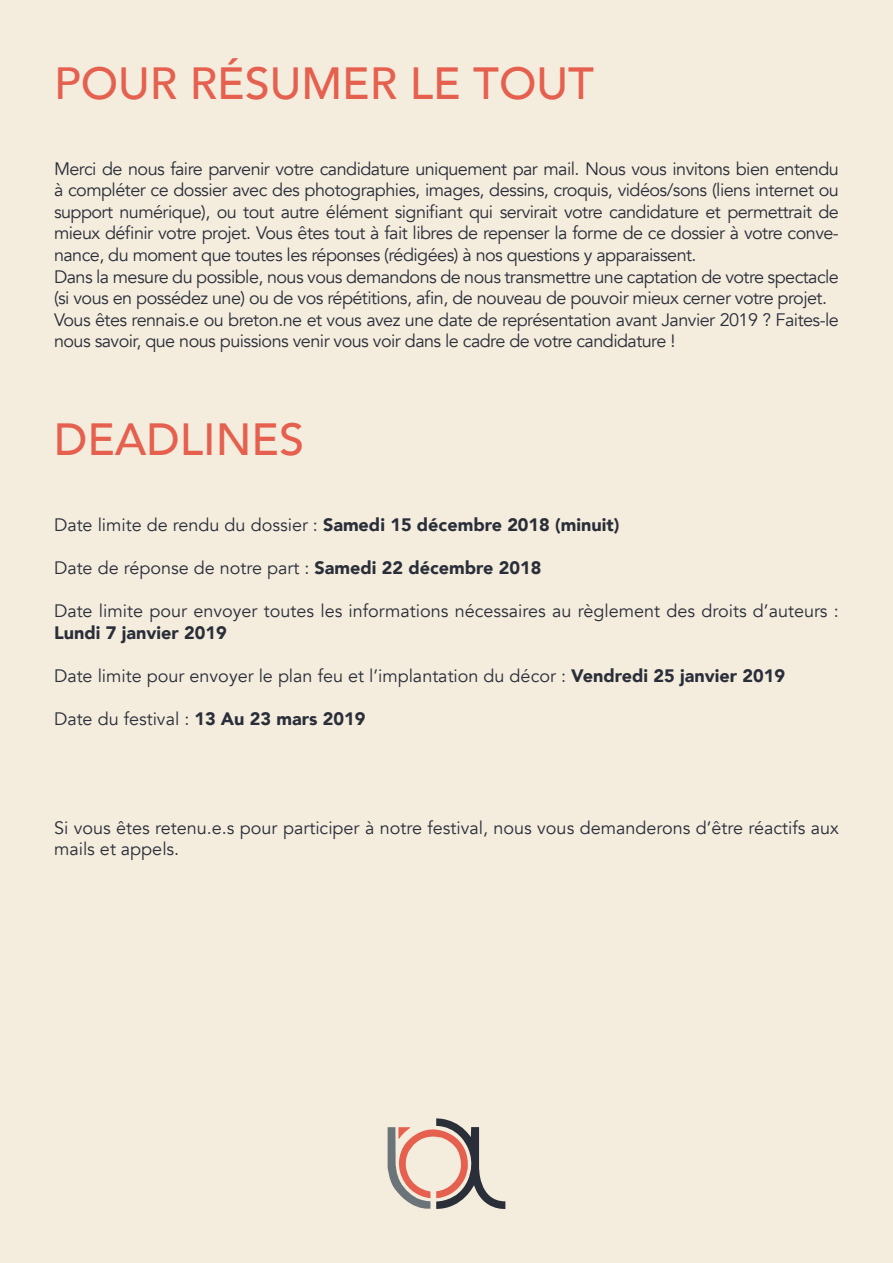
<style>
.page{position:relative;width:893px;height:1263px;background:#f4ecdd}
.page>*{position:absolute;margin:0;border:0;box-sizing:border-box;transform-origin:0 0}
.t1{font:500 45px "Avenir";color:#e5604e}
.t2{font:18px/21.6px "Avenir";letter-spacing:-.03em;color:#292e39}
.t3{font:18px/21.6px "Avenir";color:#292e39}
.t4{font:900 18px "Avenir";color:#292e39}
.s1{font-weight:400}
.s2{font-weight:900}
</style>
<div class="page">
<svg style="left:388px;top:1118px;width:117px;height:91px"></svg>
<p class="t1" style="left:54px;top:44px;width:541px">POUR RÉSUMER LE TOUT</p>
<p class="t2" style="left:54px;top:158px;width:786px;text-align:justify">Merci de nous faire parvenir votre candidature uniquement par mail. Nous vous invitons bien entendu à compléter ce dossier avec des photographies, images, dessins, croquis, vidéos/sons (liens internet ou support numérique), ou tout autre élément signifiant qui servirait votre candidature et permettrait de mieux définir votre projet. Vous êtes tout à fait libres de repenser la forme de ce dossier à votre conve&shy;nance, du moment que toutes les réponses (rédigées) à nos questions y apparaissent.</p>
<p class="t2" style="left:54px;top:266px;width:786px">Dans la mesure du possible, nous vous demandons de nous transmettre une captation de votre spectacle (si vous en possédez une) ou de vos répétitions, afin, de nouveau de pouvoir mieux cerner votre projet.</p>
<p class="t2" style="left:54px;top:309px;width:786px">Vous êtes rennais.e ou breton.ne et vous avez une date de représentation avant Janvier 2019 ? Faites-le nous savoir, que nous puissions venir vous voir dans le cadre de votre candidature !</p>
<p class="t1" style="left:54px;top:401px;width:252px">DEADLINES</p>
<p class="t4" style="left:54px;top:509px;width:567px"><span class="s1">Date limite de rendu du dossier :</span> Samedi 15 décembre 2018 (minuit)</p>
<p class="t3" style="left:54px;top:558px;width:489px">Date de réponse de notre part : <span class="s2">Samedi 22 décembre 2018</span></p>
<p class="t3" style="left:54px;top:601px;width:786px">Date limite pour envoyer toutes les informations nécessaires au règlement des droits d’auteurs :<br><span class="s2">Lundi 7 janvier 2019</span></p>
<p class="t3" style="left:54px;top:666px;width:732px">Date limite pour envoyer le plan feu et l’implantation du décor : <span class="s2">Vendredi 25 janvier 2019</span></p>
<p class="t3" style="left:54px;top:709px;width:313px">Date du festival : <span class="s2">13 Au 23 mars 2019</span></p>
<p class="t3" style="left:54px;top:817px;width:786px">Si vous êtes retenu.e.s pour participer à notre festival, nous vous demanderons d’être réactifs aux mails et appels.</p>
</div>
